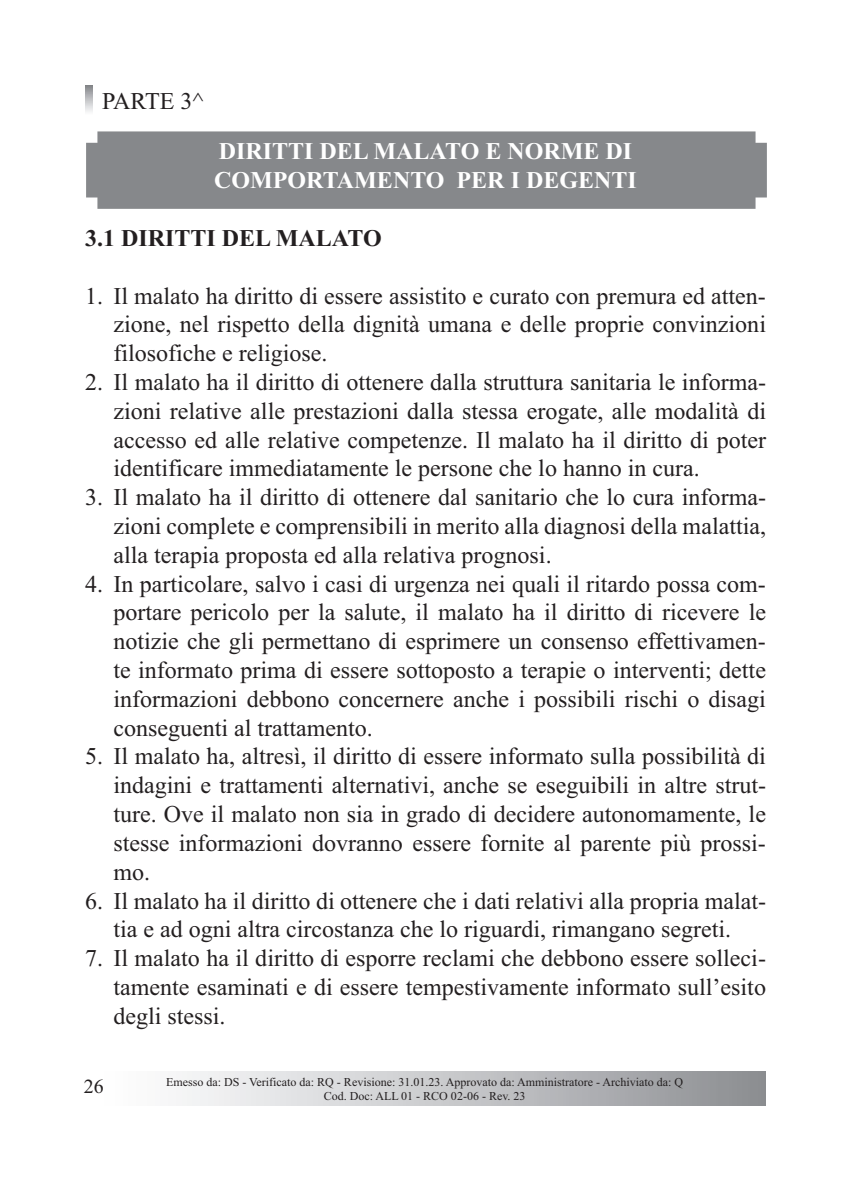
<style>
.page{position:relative;width:851px;height:1191px;background:#fff}
.page>*{position:absolute;margin:0;border:0;box-sizing:border-box;transform-origin:0 0}
.t1{font:24px/28.8px "Times New Roman";color:#231f20;text-align:justify}
.t2{font:700 24px/28.8px "Times New Roman";color:#fff}
.t3{font:700 24px "Times New Roman";color:#231f20}
.t4{font:20px "Times New Roman";color:#231f20}
.t5{font:12px/14.4px "Times New Roman";color:#231f20;text-align:center}
</style>
<div class="page">
<div style="left:85px;top:1072px;width:680px;height:34px;background:linear-gradient(to right,#fff,#8f9195)"></div>
<svg style="left:85px;top:85px;width:8px;height:27px"></svg>
<div style="left:86px;top:131px;width:680px;height:78px;background:#86888b"></div>
<p class="t1" style="left:102px;top:86px;width:103px">PARTE 3^</p>
<p class="t2" style="left:214px;top:137px;width:424px">DIRITTI DEL MALATO E NORME DI<br>COMPORTAMENTO PER I DEGENTI</p>
<p class="t3" style="left:85px;top:224px;width:298px">3.1 DIRITTI DEL MALATO</p>
<p class="t1" style="left:113px;top:281px;width:654px;text-indent:-28px">1. Il malato ha diritto di essere assistito e curato con premura ed atten&shy;zione, nel rispetto della dignità umana e delle proprie convinzioni filosofiche e religiose.</p>
<p class="t1" style="left:113px;top:367px;width:654px;text-indent:-28px">2. Il malato ha il diritto di ottenere dalla struttura sanitaria le informa&shy;zioni relative alle prestazioni dalla stessa erogate, alle modalità di accesso ed alle relative competenze. Il malato ha il diritto di poter identificare immediatamente le persone che lo hanno in cura.</p>
<p class="t1" style="left:113px;top:482px;width:654px;text-indent:-28px">3. Il malato ha il diritto di ottenere dal sanitario che lo cura informa&shy;zioni complete e comprensibili in merito alla diagnosi della malattia, alla terapia proposta ed alla relativa prognosi.</p>
<p class="t1" style="left:113px;top:569px;width:654px;text-indent:-28px">4. In particolare, salvo i casi di urgenza nei quali il ritardo possa com&shy;portare pericolo per la salute, il malato ha il diritto di ricevere le notizie che gli permettano di esprimere un consenso effettivamen&shy;te informato prima di essere sottoposto a terapie o interventi; dette informazioni debbono concernere anche i possibili rischi o disagi conseguenti al trattamento.</p>
<p class="t1" style="left:113px;top:742px;width:654px;text-indent:-28px">5. Il malato ha, altresì, il diritto di essere informato sulla possibilità di indagini e trattamenti alternativi, anche se eseguibili in altre strut&shy;ture. Ove il malato non sia in grado di decidere autonomamente, le stesse informazioni dovranno essere fornite al parente più prossi&shy;mo.</p>
<p class="t1" style="left:85px;top:886px;width:682px;text-align:center">6. Il malato ha il diritto di ottenere che i dati relativi alla propria malat&shy;tia e ad ogni altra circostanza che lo riguardi, rimangano segreti.</p>
<p class="t1" style="left:113px;top:943px;width:654px;text-indent:-28px">7. Il malato ha il diritto di esporre reclami che debbono essere solleci&shy;tamente esaminati e di essere tempestivamente informato sull’esito degli stessi.</p>
<p class="t4" style="left:84px;top:1075px;width:21px">26</p>
<p class="t5" style="left:166px;top:1074px;width:518px">Emesso da: DS - Verificato da: RQ - Revisione: 31.01.23. Approvato da: Amministratore - Archiviato da: Q<br>Cod. Doc: ALL 01 - RCO 02-06 - Rev. 23</p>
</div>
